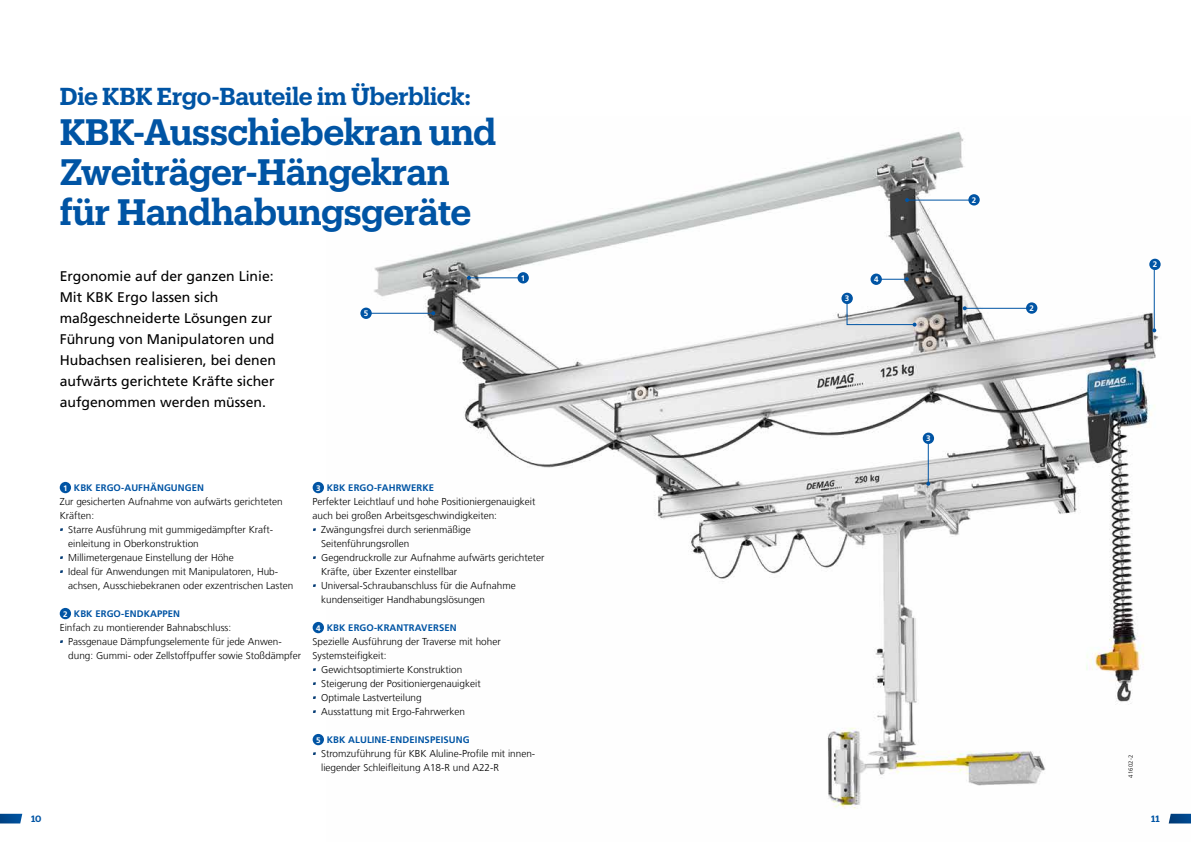
<style>
.page{position:relative;width:1191px;height:842px;background:#fff}
.page>*{position:absolute;margin:0;border:0;box-sizing:border-box;transform-origin:0 0}
.t1{font:600 36px/40px "Produkt";letter-spacing:-.015em;color:#0054a4}
.t2{font:600 24px "Produkt";letter-spacing:-.015em;color:#0054a4}
.t3{font:14px/21px "Frutiger LT Com";color:#000}
.t4{font:300 10px/14px "Frutiger LT Com";color:#000}
.t5{font:700 9.5px "Frutiger LT Com";letter-spacing:.01em;color:#0054a4}
.t6{font:600 9px "Produkt";color:#0054a4}
.t7{font:700 8px "Frutiger LT Com";color:#fff}
.t8{font:300 6px "Frutiger LT Com";letter-spacing:.05em;color:#000}
.s1{font-size:8px;color:#fff}
.s2{color:#fff}
</style>
<div class="page">
<img style="left:361px;top:131px;width:830px;height:693px">
<hr style="left:469px;top:277px;width:52px;height:1px;background:#0054a4">
<svg style="left:467px;top:276px;width:4px;height:4px"></svg>
<svg style="left:882px;top:277px;width:27px;height:4px"></svg>
<hr style="left:927px;top:438px;width:1px;height:46px;background:#0054a4">
<svg style="left:926px;top:482px;width:4px;height:4px"></svg>
<hr style="left:964px;top:308px;width:67px;height:1px;background:#0054a4">
<svg style="left:962px;top:306px;width:4px;height:4px"></svg>
<hr style="left:907px;top:200px;width:67px;height:1px;background:#0054a4">
<svg style="left:905px;top:198px;width:4px;height:4px"></svg>
<hr style="left:1153px;top:263px;width:1px;height:67px;background:#0054a4">
<svg style="left:1152px;top:328px;width:4px;height:4px"></svg>
<hr style="left:366px;top:313px;width:67px;height:1px;background:#0054a4">
<svg style="left:431px;top:311px;width:4px;height:4px"></svg>
<div style="left:517px;top:272px;width:12px;height:11px;background:#0054a4;border-radius:50%"></div>
<div style="left:1026px;top:302px;width:11px;height:12px;background:#0054a4;border-radius:50%"></div>
<div style="left:968px;top:194px;width:11px;height:12px;background:#0054a4;border-radius:50%"></div>
<div style="left:1149px;top:259px;width:11px;height:11px;background:#0054a4;border-radius:50%"></div>
<div style="left:360px;top:308px;width:12px;height:11px;background:#0054a4;border-radius:50%"></div>
<svg style="left:845px;top:299px;width:71px;height:28px"></svg>
<div style="left:841px;top:293px;width:12px;height:11px;background:#0054a4;border-radius:50%"></div>
<div style="left:922px;top:433px;width:12px;height:11px;background:#0054a4;border-radius:50%"></div>
<div style="left:870px;top:274px;width:12px;height:11px;background:#0054a4;border-radius:50%"></div>
<div style="left:60px;top:482px;width:11px;height:11px;background:#0054a4;border-radius:50%"></div>
<div style="left:60px;top:608px;width:11px;height:11px;background:#0054a4;border-radius:50%"></div>
<div style="left:313px;top:482px;width:11px;height:11px;background:#0054a4;border-radius:50%"></div>
<div style="left:313px;top:622px;width:11px;height:11px;background:#0054a4;border-radius:50%"></div>
<div style="left:313px;top:734px;width:11px;height:11px;background:#0054a4;border-radius:50%"></div>
<svg style="left:0;top:814px;width:22px;height:9px"></svg>
<svg style="left:1168px;top:814px;width:23px;height:9px"></svg>
<h2 class="t2" style="left:60px;top:79px;width:413px">Die KBK Ergo-Bauteile im Überblick:</h2>
<h1 class="t1" style="left:60px;top:110px;width:438px">KBK-Ausschiebekran und<br>Zweiträger-Hängekran für Handhabungsgeräte</h1>
<h3 class="t3" style="left:60px;top:265px;width:218px">Ergonomie auf der ganzen Linie:<br>Mit KBK Ergo lassen sich maßgeschneiderte Lösungen zur<br>Führung von Manipulatoren und<br>Hubachsen realisieren, bei denen aufwärts gerichtete Kräfte sicher aufgenommen werden müssen.</h3>
<p class="t7" style="left:364px;top:309px;width:6px">5</p>
<p class="t7" style="left:521px;top:273px;width:6px">1</p>
<p class="t7" style="left:874px;top:275px;width:6px">4</p>
<p class="t7" style="left:845px;top:294px;width:6px">3</p>
<p class="t5" style="left:63px;top:482px;width:142px"><span class="s1">1</span> KBK ERGO-AUFHÄNGUNGEN</p>
<p class="t4" style="left:60px;top:495px;width:224px">Zur gesicherten Aufnahme von aufwärts gerichteten<br>Kräften:</p>
<p class="t4" style="left:68px;top:523px;width:206px;text-indent:-8px"><span class="s2">•</span> Starre Ausführung mit gummigedämpfter Kraft&shy;einleitung in Oberkonstruktion</p>
<p class="t4" style="left:60px;top:551px;width:176px"><span class="s2">•</span> Millimetergenaue Einstellung der Höhe</p>
<p class="t4" style="left:68px;top:565px;width:227px;text-indent:-8px"><span class="s2">•</span> Ideal für Anwendungen mit Manipulatoren, Hub&shy;achsen, Ausschiebekranen oder exzentrischen Lasten</p>
<p class="t5" style="left:63px;top:608px;width:118px"><span class="s1">2</span> KBK ERGO-ENDKAPPEN</p>
<p class="t4" style="left:60px;top:621px;width:173px">Einfach zu montierender Bahnabschluss:</p>
<p class="t4" style="left:68px;top:635px;width:234px;text-indent:-8px"><span class="s2">•</span> Passgenaue Dämpfungselemente für jede Anwen&shy;dung: Gummi- oder Zellstoffpuffer sowie Stoßdämpfer</p>
<p class="t5" style="left:316px;top:482px;width:119px"><span class="s1">3</span> KBK ERGO-FAHRWERKE</p>
<p class="t4" style="left:313px;top:495px;width:224px">Perfekter Leichtlauf und hohe Positioniergenauigkeit auch bei großen Arbeitsgeschwindigkeiten:</p>
<p class="t4" style="left:321px;top:523px;width:151px;text-indent:-8px"><span class="s2">•</span> Zwängungsfrei durch serienmäßige<br>Seitenführungsrollen</p>
<p class="t4" style="left:321px;top:551px;width:225px;text-indent:-8px"><span class="s2">•</span> Gegendruckrolle zur Aufnahme aufwärts gerichteter<br>Kräfte, über Exzenter einstellbar</p>
<p class="t4" style="left:321px;top:579px;width:196px;text-indent:-8px"><span class="s2">•</span> Universal-Schraubanschluss für die Aufnahme kundenseitiger Handhabungslösungen</p>
<p class="t5" style="left:316px;top:622px;width:142px"><span class="s1">4</span> KBK ERGO-KRANTRAVERSEN</p>
<p class="t4" style="left:313px;top:635px;width:189px">Spezielle Ausführung der Traverse mit hoher<br>Systemsteifigkeit:</p>
<p class="t4" style="left:313px;top:663px;width:151px"><span class="s2">•</span> Gewichtsoptimierte Konstruktion</p>
<p class="t4" style="left:313px;top:677px;width:169px"><span class="s2">•</span> Steigerung der Positioniergenauigkeit</p>
<p class="t4" style="left:313px;top:691px;width:111px"><span class="s2">•</span> Optimale Lastverteilung</p>
<p class="t4" style="left:313px;top:705px;width:154px"><span class="s2">•</span> Ausstattung mit Ergo-Fahrwerken</p>
<p class="t5" style="left:316px;top:734px;width:155px"><span class="s1">5</span> KBK ALULINE-ENDEINSPEISUNG</p>
<p class="t4" style="left:321px;top:747px;width:216px;text-indent:-8px"><span class="s2">•</span> Stromzuführung für KBK Aluline-Profile mit innen&shy;liegender Schleifleitung A18-R und A22-R</p>
<p class="t7" style="left:971px;top:195px;width:6px">2</p>
<p class="t7" style="left:926px;top:434px;width:6px">3</p>
<p class="t7" style="left:1029px;top:304px;width:6px">2</p>
<p class="t7" style="left:1152px;top:260px;width:6px">2</p>
<p class="t8" style="left:1127px;top:778px;width:25px;rotate:-90deg">41602-2</p>
<p class="t6" style="left:31px;top:812px;width:12px">10</p>
<p class="t6" style="left:1151px;top:812px;width:10px">11</p>
</div>
